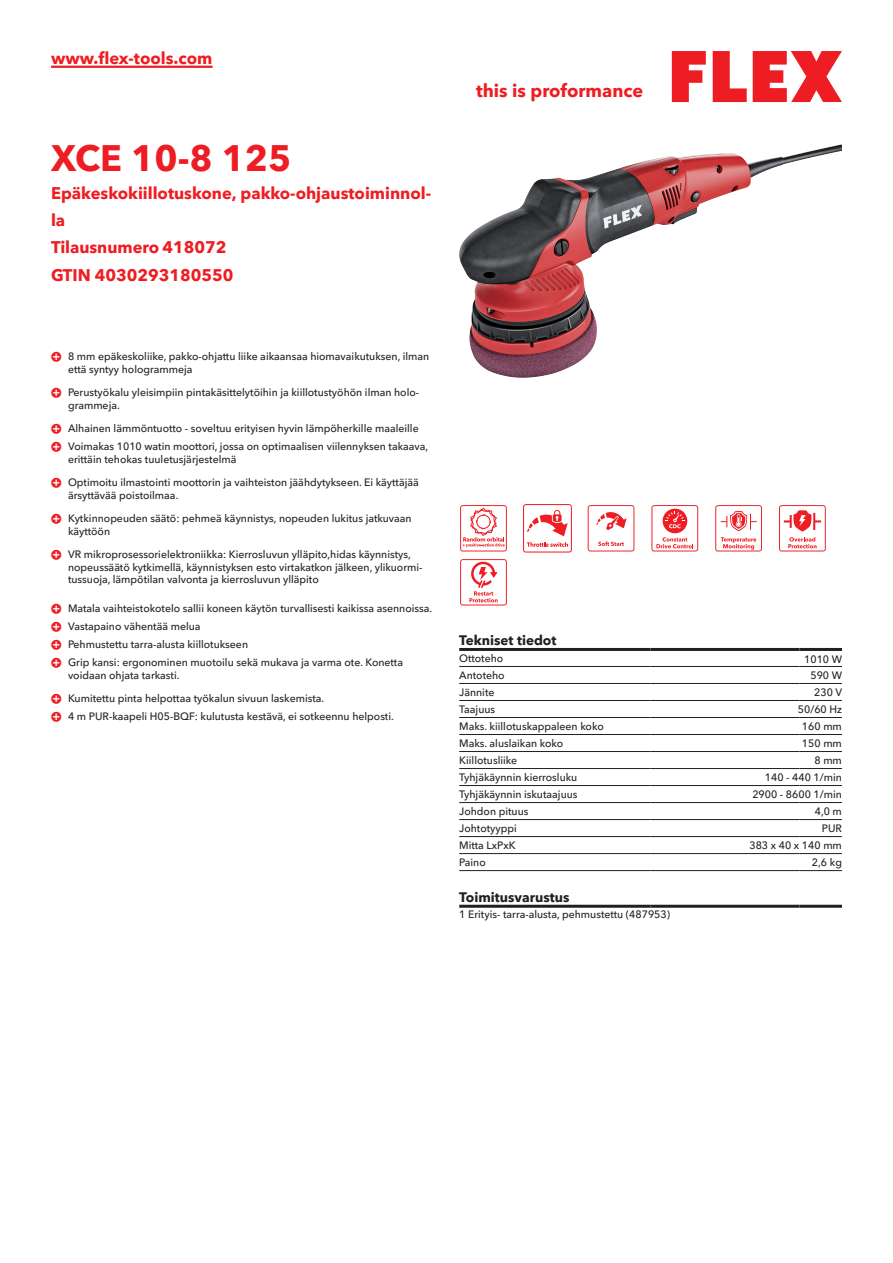
<style>
.page{position:relative;width:893px;height:1263px;background:#fff}
.page>*{position:absolute;margin:0;border:0;box-sizing:border-box;transform-origin:0 0}
.CB_AF_Product-name{font:700 36px "Avenir Next W1 G";color:#ee1d23}
.t1{font:700 18px "Avenir Next W1 G";color:#ee1d23}
.CB_AF_Product-short{font:700 16.5px/27px "Avenir Next W1 G";color:#ee1d23}
.CB_AF_Order-number{font:700 16.5px "Avenir Next W1 G";color:#ee1d23}
.CB_AF_Table-headline{font:700 13.5px "Avenir Next W1 G";color:#231f20}
.CB_AF_Table-specific{font:500 10.5px/12.6px "Avenir Next W1 G";color:#231f20}
</style>
<div class="page">
<svg style="left:672px;top:51px;width:34px;height:51px"></svg>
<svg style="left:713px;top:51px;width:34px;height:51px"></svg>
<svg style="left:753px;top:51px;width:89px;height:51px"></svg>
<hr style="left:51px;top:66px;width:162px;height:2px;background:#ee1d23">
<img style="left:459px;top:151px;width:350px;height:227px">
<hr style="left:459px;top:666px;width:192px;height:1px;background:#231f20">
<hr style="left:651px;top:666px;width:148px;height:1px;background:#231f20">
<hr style="left:799px;top:666px;width:43px;height:1px;background:#231f20">
<hr style="left:459px;top:683px;width:192px;height:1px;background:#231f20">
<hr style="left:651px;top:683px;width:148px;height:1px;background:#231f20">
<hr style="left:799px;top:683px;width:43px;height:1px;background:#231f20">
<hr style="left:459px;top:700px;width:192px;height:1px;background:#231f20">
<hr style="left:651px;top:700px;width:148px;height:1px;background:#231f20">
<hr style="left:799px;top:700px;width:43px;height:1px;background:#231f20">
<hr style="left:459px;top:717px;width:192px;height:1px;background:#231f20">
<hr style="left:651px;top:717px;width:148px;height:1px;background:#231f20">
<hr style="left:799px;top:717px;width:43px;height:1px;background:#231f20">
<hr style="left:459px;top:734px;width:192px;height:1px;background:#231f20">
<hr style="left:651px;top:734px;width:148px;height:1px;background:#231f20">
<hr style="left:799px;top:734px;width:43px;height:1px;background:#231f20">
<hr style="left:459px;top:751px;width:192px;height:1px;background:#231f20">
<hr style="left:651px;top:751px;width:148px;height:1px;background:#231f20">
<hr style="left:799px;top:751px;width:43px;height:1px;background:#231f20">
<hr style="left:459px;top:768px;width:192px;height:1px;background:#231f20">
<hr style="left:651px;top:768px;width:148px;height:1px;background:#231f20">
<hr style="left:799px;top:768px;width:43px;height:1px;background:#231f20">
<hr style="left:459px;top:785px;width:192px;height:1px;background:#231f20">
<hr style="left:651px;top:785px;width:148px;height:1px;background:#231f20">
<hr style="left:799px;top:785px;width:43px;height:1px;background:#231f20">
<hr style="left:459px;top:802px;width:192px;height:1px;background:#231f20">
<hr style="left:651px;top:802px;width:148px;height:1px;background:#231f20">
<hr style="left:799px;top:802px;width:43px;height:1px;background:#231f20">
<hr style="left:459px;top:819px;width:192px;height:1px;background:#231f20">
<hr style="left:651px;top:819px;width:148px;height:1px;background:#231f20">
<hr style="left:799px;top:819px;width:43px;height:1px;background:#231f20">
<hr style="left:459px;top:836px;width:192px;height:1px;background:#231f20">
<hr style="left:651px;top:836px;width:148px;height:1px;background:#231f20">
<hr style="left:799px;top:836px;width:43px;height:1px;background:#231f20">
<hr style="left:459px;top:853px;width:192px;height:1px;background:#231f20">
<hr style="left:651px;top:853px;width:148px;height:1px;background:#231f20">
<hr style="left:799px;top:853px;width:43px;height:1px;background:#231f20">
<hr style="left:459px;top:870px;width:192px;height:1px;background:#231f20">
<hr style="left:651px;top:870px;width:148px;height:1px;background:#231f20">
<hr style="left:799px;top:870px;width:43px;height:1px;background:#231f20">
<hr style="left:459px;top:648px;width:192px;height:3px;background:#231f20">
<hr style="left:651px;top:648px;width:148px;height:3px;background:#231f20">
<hr style="left:799px;top:648px;width:43px;height:3px;background:#231f20">
<hr style="left:459px;top:905px;width:192px;height:3px;background:#231f20">
<hr style="left:651px;top:905px;width:148px;height:3px;background:#231f20">
<hr style="left:799px;top:905px;width:43px;height:3px;background:#231f20">
<svg style="left:460px;top:505px;width:47px;height:46px"></svg>
<svg style="left:523px;top:504px;width:49px;height:48px"></svg>
<svg style="left:588px;top:505px;width:46px;height:46px"></svg>
<svg style="left:651px;top:505px;width:47px;height:46px"></svg>
<svg style="left:715px;top:505px;width:47px;height:46px"></svg>
<svg style="left:779px;top:505px;width:47px;height:46px"></svg>
<svg style="left:460px;top:559px;width:47px;height:46px"></svg>
<h3 class="CB_AF_Product-short" style="left:51px;top:43px;width:163px">www.flex-tools.com</h3>
<p class="CB_AF_Product-name" style="left:51px;top:130px;width:242px">XCE 10-8 125</p>
<p class="CB_AF_Product-short" style="left:51px;top:178px;width:382px">Epäkeskokiillotuskone, pakko-ohjaustoiminnol&shy;la</p>
<p class="CB_AF_Order-number" style="left:51px;top:234px;width:177px">Tilausnumero 418072</p>
<p class="CB_AF_Order-number" style="left:51px;top:262px;width:184px">GTIN 4030293180550</p>
<h2 class="t1" style="left:476px;top:77px;width:169px">this is proformance</h2>
<p class="CB_AF_Table-specific" style="left:68px;top:349px;width:363px">8 mm epäkeskoliike, pakko-ohjattu liike aikaansaa hiomavaikutuksen, ilman että syntyy hologrammeja</p>
<p class="CB_AF_Table-specific" style="left:68px;top:385px;width:353px">Perustyökalu yleisimpiin pintakäsittelytöihin ja kiillotustyöhön ilman holo&shy;grammeja.</p>
<p class="CB_AF_Table-specific" style="left:68px;top:421px;width:352px">Alhainen lämmöntuotto - soveltuu erityisen hyvin lämpöherkille maaleille</p>
<p class="CB_AF_Table-specific" style="left:68px;top:439px;width:362px">Voimakas 1010 watin moottori, jossa on optimaalisen viilennyksen takaava, erittäin tehokas tuuletusjärjestelmä</p>
<p class="CB_AF_Table-specific" style="left:68px;top:475px;width:352px">Optimoitu ilmastointi moottorin ja vaihteiston jäähdytykseen. Ei käyttäjää ärsyttävää poistoilmaa.</p>
<p class="CB_AF_Table-specific" style="left:68px;top:511px;width:345px">Kytkinnopeuden säätö: pehmeä käynnistys, nopeuden lukitus jatkuvaan käyttöön</p>
<p class="CB_AF_Table-specific" style="left:68px;top:547px;width:356px">VR mikroprosessorielektroniikka: Kierrosluvun ylläpito,hidas käynnistys, nopeussäätö kytkimellä, käynnistyksen esto virtakatkon jälkeen, ylikuormi&shy;tussuoja, lämpötilan valvonta ja kierrosluvun ylläpito</p>
<p class="CB_AF_Table-specific" style="left:68px;top:601px;width:366px">Matala vaihteistokotelo sallii koneen käytön turvallisesti kaikissa asennoissa.</p>
<p class="CB_AF_Table-specific" style="left:68px;top:619px;width:134px">Vastapaino vähentää melua</p>
<p class="CB_AF_Table-specific" style="left:68px;top:637px;width:182px">Pehmustettu tarra-alusta kiillotukseen</p>
<p class="CB_AF_Table-specific" style="left:68px;top:655px;width:336px">Grip kansi: ergonominen muotoilu sekä mukava ja varma ote. Konetta voidaan ohjata tarkasti.</p>
<p class="CB_AF_Table-specific" style="left:68px;top:691px;width:258px">Kumitettu pinta helpottaa työkalun sivuun laskemista.</p>
<p class="CB_AF_Table-specific" style="left:68px;top:709px;width:327px">4 m PUR-kaapeli H05-BQF: kulutusta kestävä, ei sotkeennu helposti.</p>
<p class="CB_AF_Table-headline" style="left:459px;top:630px;width:99px">Tekniset tiedot</p>
<p class="CB_AF_Table-specific" style="left:459px;top:651px;width:46px">Ottoteho</p>
<p class="CB_AF_Table-specific" style="left:804px;top:652px;width:39px">1010 W</p>
<p class="CB_AF_Table-specific" style="left:459px;top:668px;width:47px">Antoteho</p>
<p class="CB_AF_Table-specific" style="left:810px;top:668px;width:33px">590 W</p>
<p class="CB_AF_Table-specific" style="left:459px;top:685px;width:37px">Jännite</p>
<p class="CB_AF_Table-specific" style="left:814px;top:685px;width:29px">230 V</p>
<p class="CB_AF_Table-specific" style="left:459px;top:702px;width:37px">Taajuus</p>
<p class="CB_AF_Table-specific" style="left:798px;top:702px;width:46px">50/60 Hz</p>
<p class="CB_AF_Table-specific" style="left:459px;top:719px;width:146px">Maks. kiillotuskappaleen koko</p>
<p class="CB_AF_Table-specific" style="left:802px;top:719px;width:41px">160 mm</p>
<p class="CB_AF_Table-specific" style="left:459px;top:736px;width:106px">Maks. aluslaikan koko</p>
<p class="CB_AF_Table-specific" style="left:802px;top:736px;width:41px">150 mm</p>
<p class="CB_AF_Table-specific" style="left:459px;top:753px;width:59px">Kiillotusliike</p>
<p class="CB_AF_Table-specific" style="left:814px;top:753px;width:29px">8 mm</p>
<p class="CB_AF_Table-specific" style="left:459px;top:770px;width:120px">Tyhjäkäynnin kierrosluku</p>
<p class="CB_AF_Table-specific" style="left:765px;top:770px;width:79px">140 - 440 1/min</p>
<p class="CB_AF_Table-specific" style="left:459px;top:787px;width:120px">Tyhjäkäynnin iskutaajuus</p>
<p class="CB_AF_Table-specific" style="left:752px;top:787px;width:91px">2900 - 8600 1/min</p>
<p class="CB_AF_Table-specific" style="left:459px;top:804px;width:71px">Johdon pituus</p>
<p class="CB_AF_Table-specific" style="left:815px;top:804px;width:29px">4,0 m</p>
<p class="CB_AF_Table-specific" style="left:459px;top:821px;width:59px">Johtotyyppi</p>
<p class="CB_AF_Table-specific" style="left:822px;top:821px;width:22px">PUR</p>
<p class="CB_AF_Table-specific" style="left:459px;top:838px;width:58px">Mitta LxPxK</p>
<p class="CB_AF_Table-specific" style="left:749px;top:838px;width:94px">383 x 40 x 140 mm</p>
<p class="CB_AF_Table-specific" style="left:459px;top:855px;width:28px">Paino</p>
<p class="CB_AF_Table-specific" style="left:812px;top:855px;width:32px">2,6 kg</p>
<p class="CB_AF_Table-headline" style="left:459px;top:886px;width:112px">Toimitusvarustus</p>
<p class="CB_AF_Table-specific" style="left:459px;top:907px;width:212px">1 Erityis- tarra-alusta, pehmustettu (487953)</p>
</div>
